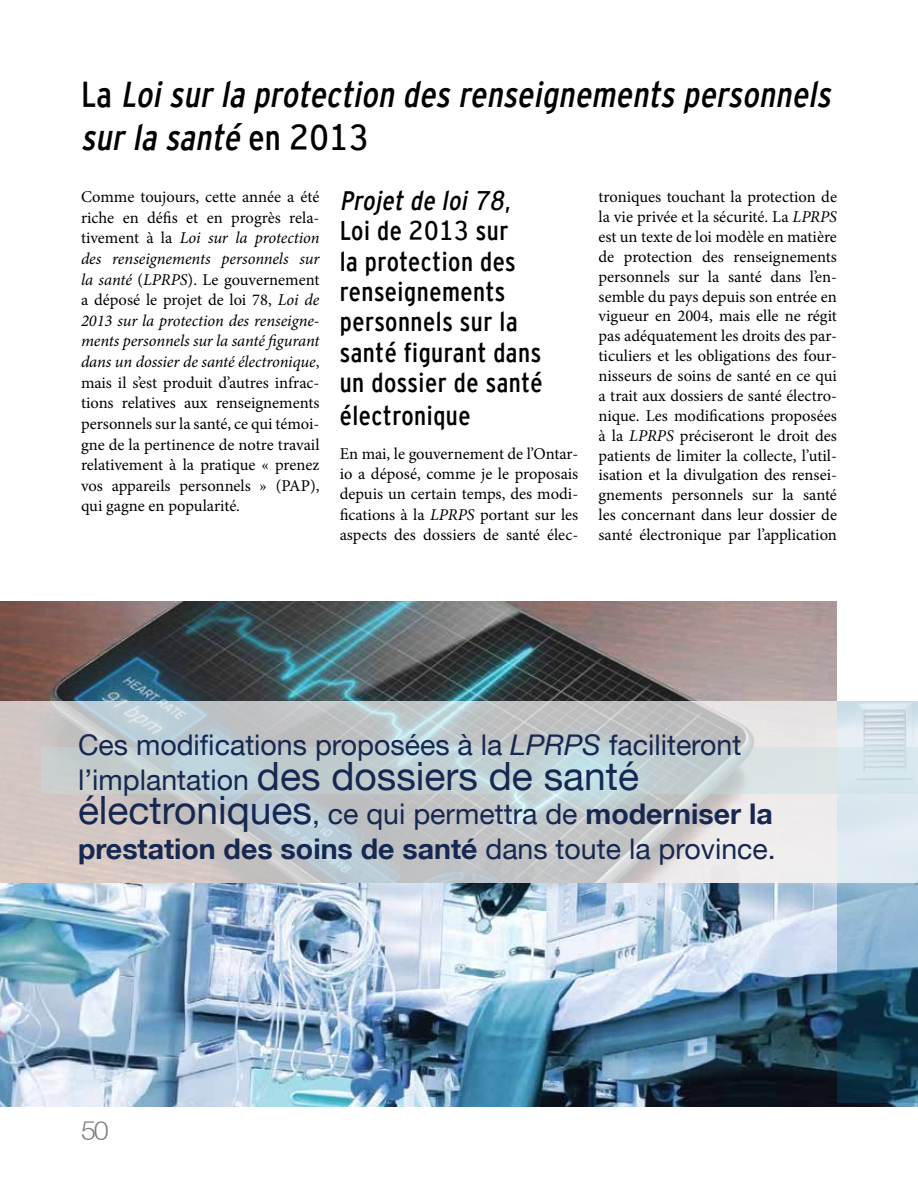
<style>
.page{position:relative;width:918px;height:1188px;background:#fff}
.page>*{position:absolute;margin:0;border:0;box-sizing:border-box;transform-origin:0 0}
.t1{font:39px "Helvetica Neue LT";color:#162851}
.t2{font:italic 36px/43.2px "Interstate Cond Mono";color:#000}
.t3{font:28.5px/34.5px "Helvetica Neue LT";color:#162851}
.t4{font:27px/30.5px "Interstate Cond Mono";letter-spacing:.02em;color:#000}
.t5{font:300 27px "Helvetica Neue LT";color:#808080}
.t6{font:16.5px/20px "Minion Pro";color:#000;text-align:justify}
.s1{font-style:normal}
.s2{font-style:italic}
.s3{font-size:28.5px}
.s4{font-size:39px}
.s5{font-weight:700}
</style>
<div class="page">
<img style="left:0;top:882px;width:918px;height:225px">
<svg style="left:837px;top:882px;width:81px;height:221px;background:#456f88"></svg>
<img style="left:0;top:601px;width:837px;height:100px">
<svg style="left:0;top:701px;width:918px;height:181px;background:#cbd0d1"></svg>
<h2 class="t2" style="left:81px;top:73px;width:758px"><span class="s1">L a</span> Loisur la protection des renseignements personnels sur la santé <span class="s1">e n 2 0 1 3</span></h2>
<p class="t6" style="left:81px;top:187px;width:240px;line-height:20.7px">Comme toujours, cette année a été riche en défis et en progrès rela&shy;tivement à la <span class="s2">Loi sur la protection des renseignements personnels sur la santé</span> (<span class="s2">LPRPS</span>). Le gouvernement a déposé le projet de loi 78, <span class="s2">Loi de 2013 sur la protection des renseigne&shy;ments personnels sur la santé figurant dans un dossier de santé électronique</span>, mais il s’est produit d’autres infrac&shy;tions relatives aux renseignements personnels sur la santé, ce qui témoi&shy;gne de la pertinence de notre travail relativement à la pratique « prenez vos appareils personnels » (PAP), qui gagne en popularité.</p>
<h3 class="t4" style="left:340px;top:185px;width:205px"><span class="s2">Projet de loi 78</span>,<br>Loi de 2013 sur<br>la protection des renseignements personnels sur la santé figurant dans un dossier de santé</h3>
<h3 class="t4" style="left:340px;top:400px;width:132px">électronique</h3>
<p class="t6" style="left:340px;top:444px;width:240px">En mai, le gouvernement de l’Ontar&shy;io a déposé, comme je le proposais depuis un certain temps, des modi&shy;fications à la <span class="s2">LPRPS</span> portant sur les aspects des dossiers de santé élec-</p>
<p class="t6" style="left:599px;top:187px;width:240px">troniques touchant la protection de la vie privée et la sécurité. La <span class="s2">LPRPS </span>est un texte de loi modèle en matière de protection des renseignements personnels sur la santé dans l’en&shy;semble du pays depuis son entrée en vigueur en 2004, mais elle ne régit pas adéquatement les droits des par&shy;ticuliers et les obligations des four&shy;nisseurs de soins de santé en ce qui a trait aux dossiers de santé électro&shy;nique. Les modifications proposées à la <span class="s2">LPRPS</span> préciseront le droit des patients de limiter la collecte, l’util&shy;isation et la divulgation des rensei&shy;gnements personnels sur la santé les concernant dans leur dossier de santé électronique par l’application</p>
<h3 class="t3" style="left:78px;top:728px;width:665px">Ces modifications proposées à la <span class="s2">LPRPS</span> faciliteront</h3>
<h1 class="t1" style="left:78px;top:753px;width:563px"><span class="s3">l’implantation</span> des dossiers de santé</h1>
<h3 class="t3" style="left:78px;top:797px;width:699px"><span class="s4">électroniques</span>, ce qui permettra de <span class="s5">moderniser la prestation des soins de santé</span> dans toute la province.</h3>
<h3 class="t5" style="left:81px;top:1114px;width:29px">50</h3>
</div>
